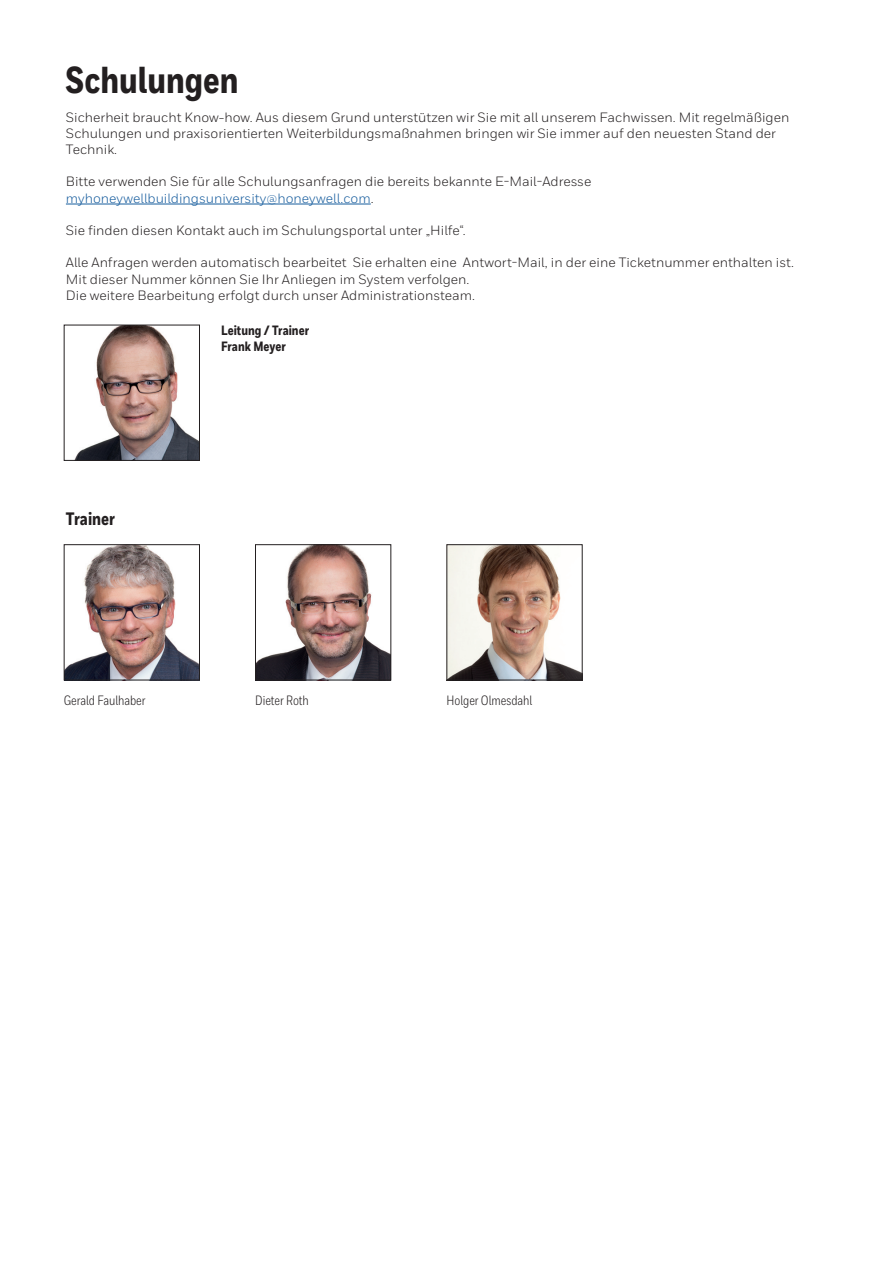
<style>
.page{position:relative;width:893px;height:1263px;background:#fff}
.page>*{position:absolute;margin:0;border:0;box-sizing:border-box;transform-origin:0 0}
.t1{font:800 37.5px "Honeywell Cond";color:#231f20}
.t2{font:800 18px "Honeywell Cond";color:#231f20}
.t3{font:13.5px/16.2px "Honeywell Sans";color:#231f20}
.t4{font:13.5px "Honeywell Cond";color:#231f20}
.t5{font:800 13.5px/16.2px "Honeywell Cond";color:#231f20}
.s1{color:#175d9e}
</style>
<div class="page">
<img style="left:66px;top:546px;width:132px;height:132px">
<div style="left:64px;top:544px;width:136px;height:136px;border:1px solid #231f20"></div>
<img style="left:257px;top:546px;width:132px;height:132px">
<div style="left:255px;top:544px;width:136px;height:136px;border:1px solid #231f20"></div>
<img style="left:448px;top:546px;width:133px;height:132px">
<div style="left:446px;top:544px;width:137px;height:136px;border:1px solid #231f20"></div>
<img style="left:75px;top:327px;width:123px;height:132px">
<div style="left:64px;top:325px;width:136px;height:136px;border:1px solid #231f20"></div>
<hr style="left:66px;top:204px;width:305px;height:1px;background:#175d9e">
<h1 class="t1" style="left:66px;top:57px;width:174px">Schulungen</h1>
<p class="t3" style="left:66px;top:109px;width:725px">Sicherheit braucht Know-how. Aus diesem Grund unterstützen wir Sie mit all unserem Fachwissen. Mit regelmäßigen<br>Schulungen und praxisorientierten Weiterbildungsmaßnahmen bringen wir Sie immer auf den neuesten Stand der<br>Technik.</p>
<p class="t3" style="left:66px;top:174px;width:527px">Bitte verwenden Sie für alle Schulungsanfragen die bereits bekannte E-Mail-Adresse <span class="s1">myhoneywellbuildingsuniversity@honeywell.com</span>.</p>
<p class="t3" style="left:66px;top:222px;width:401px">Sie finden diesen Kontakt auch im Schulungsportal unter „Hilfe“.</p>
<p class="t3" style="left:66px;top:255px;width:729px">Alle Anfragen werden automatisch bearbeitet Sie erhalten eine Antwort-Mail, in der eine Ticketnummer enthalten ist.<br>Mit dieser Nummer können Sie Ihr Anliegen im System verfolgen.<br>Die weitere Bearbeitung erfolgt durch unser Administrationsteam.</p>
<h2 class="t2" style="left:66px;top:508px;width:51px">Trainer</h2>
<p class="t5" style="left:221px;top:323px;width:89px">Leitung / Trainer<br>Frank Meyer</p>
<p class="t4" style="left:64px;top:692px;width:83px">Gerald Faulhaber</p>
<p class="t4" style="left:255px;top:692px;width:55px">Dieter Roth</p>
<p class="t4" style="left:446px;top:692px;width:87px">Holger Olmesdahl</p>
</div>
